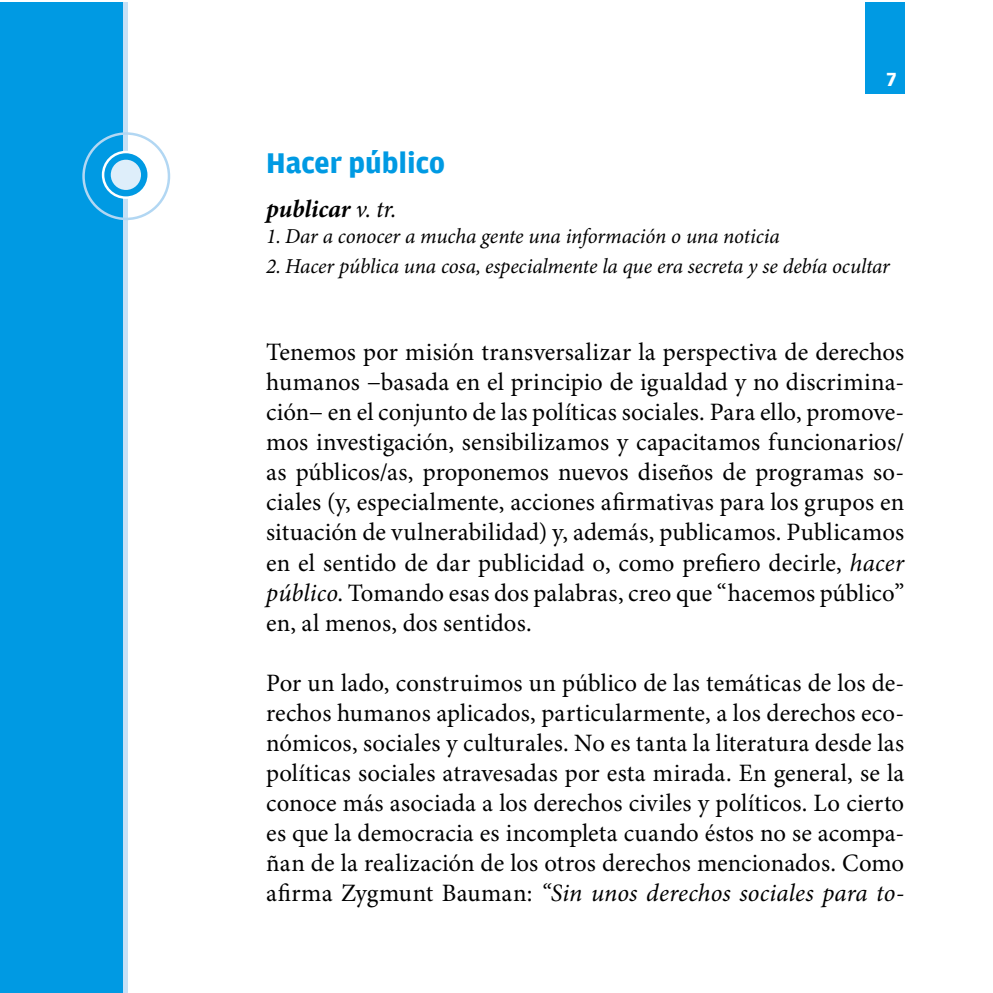
<style>
.page{position:relative;width:993px;height:993px;background:#fff}
.page>*{position:absolute;margin:0;border:0;box-sizing:border-box;transform-origin:0 0}
.t1{font:700 30px "Amplitude";color:#009ae3}
.t2{font:25px/30px "Minion Pro";color:#000;text-align:justify}
.t3{font:italic 700 25px "Minion Pro";letter-spacing:-.005em;color:#000}
.t4{font:italic 21.25px "Minion Pro";letter-spacing:-.005em;color:#000}
.t5{font:700 20px "Amplitude";color:#fff}
.s1{font-weight:400}
.s2{font-style:italic}
</style>
<div class="page">
<div style="left:864px;top:2px;width:40px;height:92px;background:#009ae3"></div>
<div style="left:0;top:2px;width:128px;height:990px;background:#009ae3"></div>
<div style="left:123px;top:2px;width:5px;height:990px;background:#c6e0f6"></div>
<svg style="left:103px;top:152px;width:46px;height:45px"></svg>
<div style="left:102px;top:151px;width:48px;height:48px;border:2px solid #fff;border-radius:50%"></div>
<div style="left:111px;top:160px;width:30px;height:30px;background:#deeefa;border-radius:50%"></div>
<div style="left:82px;top:132px;width:88px;height:88px;border:2px solid #b2d7f3;border-radius:50%"></div>
<p class="t5" style="left:886px;top:70px;width:12px">7</p>
<p class="t1" style="left:266px;top:149px;width:180px">Hacer público</p>
<p class="t3" style="left:266px;top:194px;width:132px">publicar <span class="s1">v. tr.</span></p>
<p class="t4" style="left:266px;top:223px;width:515px">1. Dar a conocer a mucha gente una información o una noticia</p>
<p class="t4" style="left:266px;top:253px;width:625px">2. Hacer pública una cosa, especialmente la que era secreta y se debía ocultar</p>
<p class="t2" style="left:266px;top:338px;width:639px">Tenemos por misión transversalizar la perspectiva de derechos humanos −basada en el principio de igualdad y no discrimina&shy;ción− en el conjunto de las políticas sociales. Para ello, promove&shy;mos investigación, sensibilizamos y capacitamos funcionarios/ as públicos/as, proponemos nuevos diseños de programas so&shy;ciales (y, especialmente, acciones afirmativas para los grupos en situación de vulnerabilidad) y, además, publicamos. Publicamos en el sentido de dar publicidad o, como prefiero decirle, <span class="s2">hacer público</span>. Tomando esas dos palabras, creo que “hacemos público” en, al menos, dos sentidos.</p>
<p class="t2" style="left:266px;top:668px;width:639px">Por un lado, construimos un público de las temáticas de los de&shy;rechos humanos aplicados, particularmente, a los derechos eco&shy;nómicos, sociales y culturales. No es tanta la literatura desde las políticas sociales atravesadas por esta mirada. En general, se la conoce más asociada a los derechos civiles y políticos. Lo cierto es que la democracia es incompleta cuando éstos no se acompa&shy;ñan de la realización de los otros derechos mencionados. Como afirma Zygmunt Bauman: <span class="s2">“Sin unos derechos sociales para to-</span></p>
</div>
